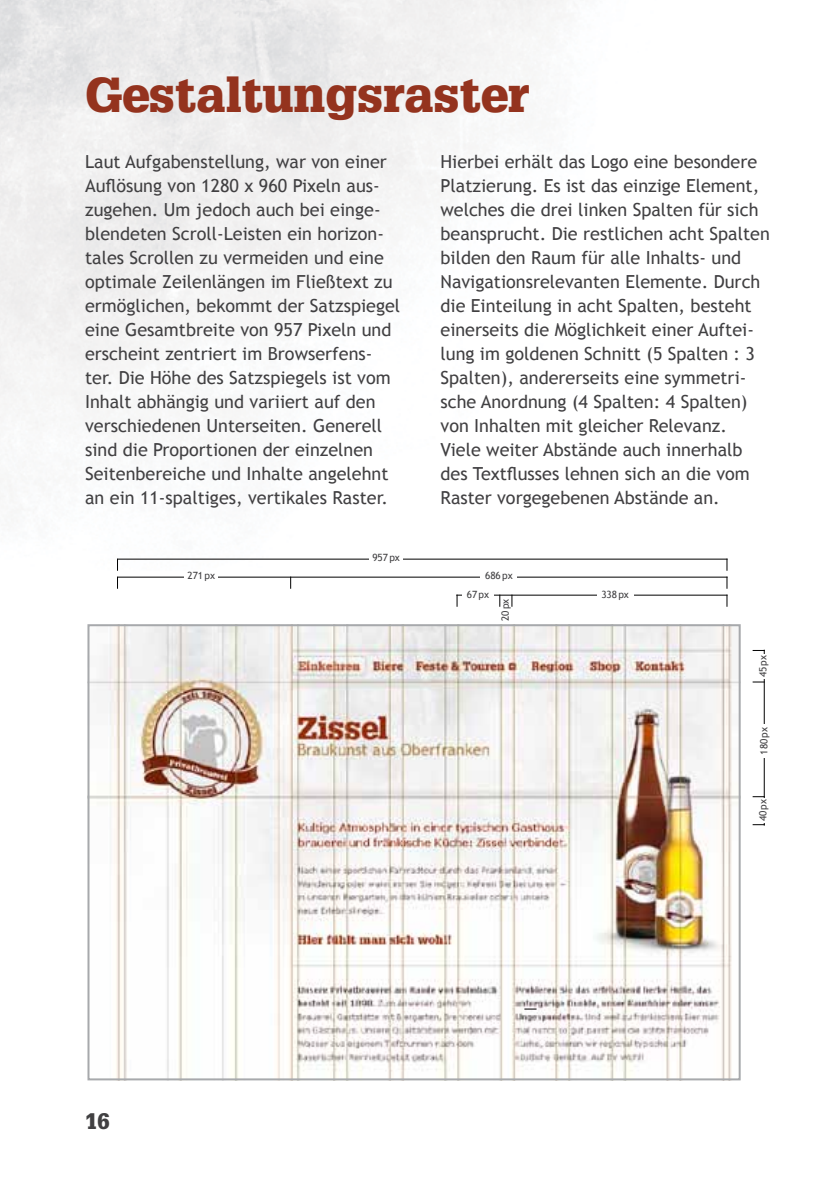
<style>
.page{position:relative;width:840px;height:1191px;background:#fff}
.page>*{position:absolute;margin:0;border:0;box-sizing:border-box;transform-origin:0 0}
.t1{font:900 48px "Glypha LT Std";color:#94331e}
.t2{font:900 22px "Glypha LT Std";color:#414042}
.t3{font:18px/24px "Trebuchet MS";color:#414042}
.t4{font:10px/18.4px "Trebuchet MS";color:#414042}
</style>
<div class="page">
<img style="left:0;top:0;width:720px;height:607px">
<img style="left:90px;top:627px;width:647px;height:450px">
<div style="left:87px;top:624px;width:653px;height:456px;border:2px solid #a7a9ac"></div>
<hr style="left:117px;top:576px;width:610px;height:1px;background:#000">
<hr style="left:456px;top:594px;width:271px;height:1px;background:#000">
<hr style="left:763px;top:649px;width:1px;height:176px;background:#000">
<hr style="left:117px;top:558px;width:610px;height:1px;background:#000">
<svg style="left:117px;top:558px;width:1px;height:31px"></svg>
<svg style="left:290px;top:576px;width:1px;height:13px"></svg>
<svg style="left:511px;top:594px;width:1px;height:13px"></svg>
<svg style="left:752px;top:681px;width:12px;height:1px"></svg>
<svg style="left:752px;top:796px;width:12px;height:1px"></svg>
<svg style="left:752px;top:824px;width:12px;height:1px"></svg>
<svg style="left:456px;top:594px;width:1px;height:13px"></svg>
<svg style="left:524px;top:1008px;width:12px;height:1px"></svg>
<svg style="left:499px;top:594px;width:1px;height:13px"></svg>
<svg style="left:726px;top:558px;width:1px;height:49px"></svg>
<div style="left:184px;top:572px;width:34px;height:15px;background:#fff"></div>
<div style="left:369px;top:554px;width:33px;height:15px;background:#fff"></div>
<div style="left:480px;top:572px;width:36px;height:15px;background:#fff"></div>
<div style="left:462px;top:590px;width:31px;height:15px;background:#fff"></div>
<div style="left:758px;top:654px;width:11px;height:24px;background:#fff"></div>
<div style="left:758px;top:798px;width:11px;height:24px;background:#fff"></div>
<div style="left:596px;top:590px;width:36px;height:15px;background:#fff"></div>
<div style="left:759px;top:724px;width:15px;height:34px;background:#fff"></div>
<h1 class="t1" style="left:85px;top:66px;width:445px">Gestaltungsraster</h1>
<p class="t3" style="left:85px;top:150px;width:316px">Laut Aufgabenstellung, war von einer Auflösung von 1280 x 960 Pixeln aus&shy;zugehen. Um jedoch auch bei einge&shy;blendeten Scroll-Leisten ein horizon&shy;tales Scrollen zu vermeiden und eine optimale Zeilenlängen im Fließtext zu ermöglichen, bekommt der Satzspiegel eine Gesamtbreite von 957 Pixeln und erscheint zentriert im Browserfens&shy;ter. Die Höhe des Satzspiegels ist vom Inhalt abhängig und variiert auf den verschiedenen Unterseiten. Generell sind die Proportionen der einzelnen Seitenbereiche und Inhalte angelehnt an ein 11-spaltiges, vertikales Raster.</p>
<p class="t3" style="left:440px;top:150px;width:330px">Hierbei erhält das Logo eine besondere Platzierung. Es ist das einzige Element, welches die drei linken Spalten für sich beansprucht. Die restlichen acht Spalten bilden den Raum für alle Inhalts- und Navigationsrelevanten Elemente. Durch die Einteilung in acht Spalten, besteht einerseits die Möglichkeit einer Auftei&shy;lung im goldenen Schnitt (5 Spalten : 3<br>Spalten), andererseits eine symmetri&shy;sche Anordnung (4 Spalten: 4 Spalten) von Inhalten mit gleicher Relevanz.<br>Viele weiter Abstände auch innerhalb des Textflusses lehnen sich an die vom Raster vorgegebenen Abstände an.</p>
<p class="t4" style="left:187px;top:566px;width:29px">271px</p>
<p class="t2" style="left:85px;top:1107px;width:26px">16</p>
<p class="t4" style="left:372px;top:548px;width:29px">957px</p>
<p class="t4" style="left:466px;top:566px;width:47px;text-indent:18px">686px<br>67px</p>
<p class="t4" style="left:496px;top:621px;width:24px;rotate:-90deg">20px</p>
<p class="t4" style="left:601px;top:585px;width:29px">338px</p>
<p class="t4" style="left:753px;top:677px;width:24px;rotate:-90deg">45px</p>
<p class="t4" style="left:754px;top:754px;width:29px;rotate:-90deg">180px</p>
<p class="t4" style="left:753px;top:821px;width:24px;rotate:-90deg">40px</p>
</div>
